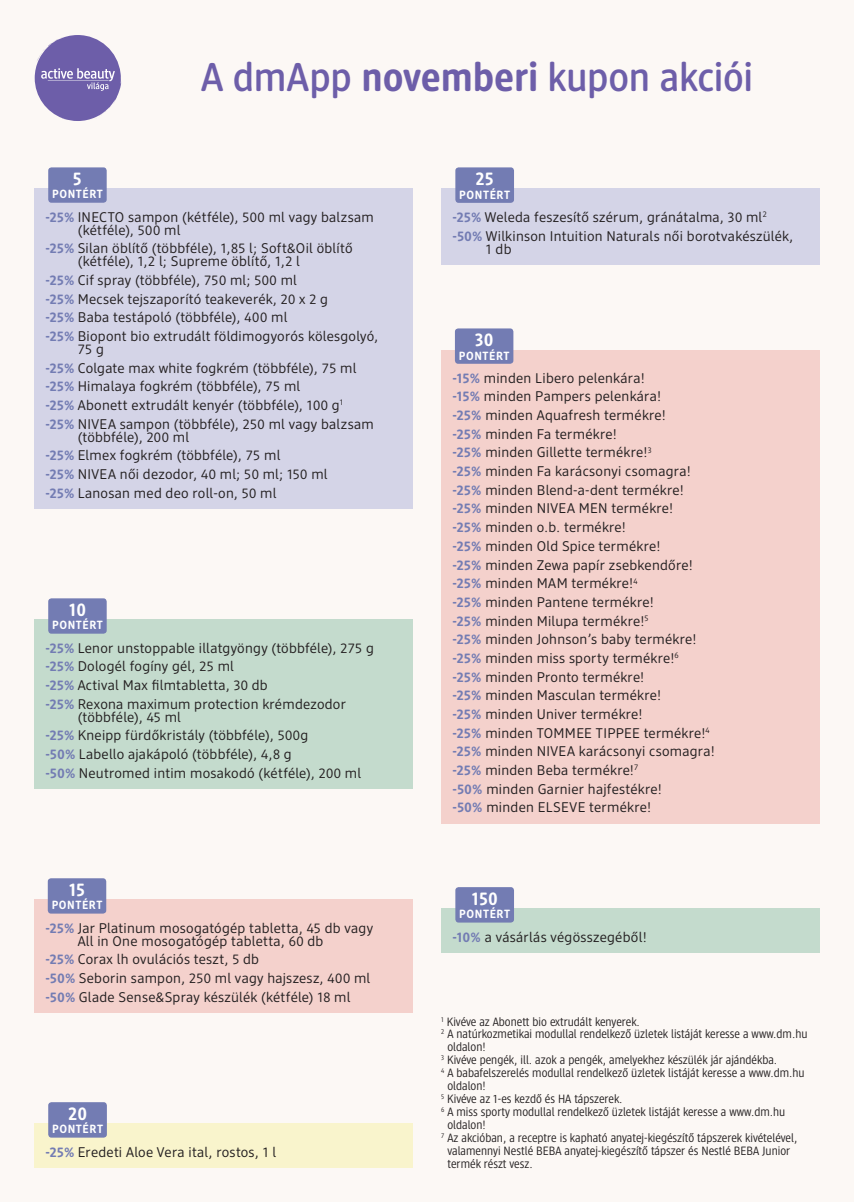
<style>
.page{position:relative;width:854px;height:1202px;background:#fff}
.page>*{position:absolute;margin:0;border:0;box-sizing:border-box;transform-origin:0 0}
.t1{font:500 40px "DM Brand";letter-spacing:-.01em;color:#6d5ea9}
.t2{font:700 18.4px "DM Brand";letter-spacing:.035em;color:#fff}
.t3{font:14px/18.6px "DM Support";letter-spacing:.02em;color:#231f20}
.t4{font:12px "DM Intelligence";color:#231f20}
.t5{font:700 11.8px "DM Brand";letter-spacing:.05em;color:#fff}
.s1{font-weight:700}
.s2{font-weight:700;color:#737cb3}
</style>
<div class="page">
<div style="left:0;top:0;width:848px;height:1202px;background:#fcf8f5"></div>
<div style="left:848px;top:0;width:5px;height:1202px;background:#fcf8f5"></div>
<div style="left:34px;top:619px;width:378px;height:170px;background:#c4dbcd"></div>
<div style="left:48px;top:598px;width:59px;height:36px;background:#737cb3;border-radius:3px"></div>
<div style="left:34px;top:189px;width:378px;height:320px;background:#d4d4e7"></div>
<div style="left:48px;top:167px;width:59px;height:36px;background:#737cb3;border-radius:3px"></div>
<svg style="left:35px;top:35px;width:87px;height:86px"></svg>
<div style="left:34px;top:899px;width:378px;height:114px;background:#f4d1cc"></div>
<div style="left:48px;top:878px;width:58px;height:36px;background:#737cb3;border-radius:3px"></div>
<div style="left:441px;top:350px;width:378px;height:473px;background:#f4d1cc"></div>
<div style="left:455px;top:328px;width:58px;height:36px;background:#737cb3;border-radius:3px"></div>
<div style="left:34px;top:1123px;width:378px;height:45px;background:#f9f4cc"></div>
<div style="left:48px;top:1102px;width:59px;height:36px;background:#737cb3;border-radius:3px"></div>
<div style="left:441px;top:908px;width:378px;height:45px;background:#c4dbcd"></div>
<div style="left:455px;top:887px;width:59px;height:36px;background:#737cb3;border-radius:3px"></div>
<div style="left:441px;top:189px;width:378px;height:76px;background:#d4d4e7"></div>
<div style="left:455px;top:167px;width:59px;height:36px;background:#737cb3;border-radius:3px"></div>
<h2 class="t2" style="left:73px;top:167px;width:10px">5</h2>
<p class="t5" style="left:52px;top:187px;width:52px">PONTÉRT</p>
<h1 class="t1" style="left:201px;top:52px;width:553px">A dmApp <span class="s1">novemberi</span> kupon akciói</h1>
<h2 class="t2" style="left:475px;top:167px;width:19px">25</h2>
<p class="t5" style="left:459px;top:187px;width:52px">PONTÉRT</p>
<p class="t3" style="left:78px;top:210px;width:297px;line-height:13px;text-indent:-32px"><span class="s2">-25%</span> INECTO sampon (kétféle), 500 ml vagy balzsam (kétféle), 500 ml</p>
<p class="t3" style="left:78px;top:242px;width:276px;line-height:13px;text-indent:-32px"><span class="s2">-25%</span> Silan öblítő (többféle), 1,85 l; Soft&amp;Oil öblítő (kétféle), 1,2 l; Supreme öblítő, 1,2 l</p>
<p class="t3" style="left:45px;top:271px;width:334px"><span class="s2">-25%</span> Cif spray (többféle), 750 ml; 500 ml<br><span class="s2">-25%</span> Mecsek tejszaporító teakeverék, 20 x 2 g<br><span class="s2">-25%</span> Baba testápoló (többféle), 400 ml<br><span class="s2">-25%</span> Biopont bio extrudált földimogyorós kölesgolyó,</p>
<p class="t3" style="left:45px;top:340px;width:330px;text-indent:32px">75 g<br><span class="s2">-25%</span> Colgate max white fogkrém (többféle), 75 ml <span class="s2">-25%</span> Himalaya fogkrém (többféle), 75 ml<br><span class="s2">-25%</span> Abonett extrudált kenyér (többféle), 100 g<sup>1 </sup><span class="s2">-25%</span> NIVEA sampon (többféle), 250 ml vagy balzsam</p>
<p class="t3" style="left:45px;top:427px;width:283px;text-indent:32px">(többféle), 200 ml<br><span class="s2">-25%</span> Elmex fogkrém (többféle), 75 ml<br><span class="s2">-25%</span> NIVEA női dezodor, 40 ml; 50 ml; 150 ml <span class="s2">-25%</span> Lanosan med deo roll-on, 50 ml</p>
<h2 class="t2" style="left:69px;top:598px;width:18px">10</h2>
<p class="t5" style="left:52px;top:618px;width:52px">PONTÉRT</p>
<p class="t3" style="left:45px;top:638px;width:330px"><span class="s2">-25%</span> Lenor unstoppable illatgyöngy (többféle), 275 g <span class="s2">-25%</span> Dologél fogíny gél, 25 ml<br><span class="s2">-25%</span> Actival Max filmtabletta, 30 db<br><span class="s2">-25%</span> Rexona maximum protection krémdezodor</p>
<p class="t3" style="left:45px;top:707px;width:317px;text-indent:32px">(többféle), 45 ml<br><span class="s2">-25%</span> Kneipp fürdőkristály (többféle), 500g<br><span class="s2">-50%</span> Labello ajakápoló (többféle), 4,8 g<br><span class="s2">-50%</span> Neutromed intim mosakodó (kétféle), 200 ml</p>
<h2 class="t2" style="left:69px;top:878px;width:17px">15</h2>
<p class="t5" style="left:52px;top:898px;width:52px">PONTÉRT</p>
<p class="t3" style="left:78px;top:921px;width:297px;line-height:13px;text-indent:-32px"><span class="s2">-25%</span> Jar Platinum mosogatógép tabletta, 45 db vagy<br>All in One mosogatógép tabletta, 60 db</p>
<p class="t3" style="left:45px;top:950px;width:326px"><span class="s2">-25%</span> Corax lh ovulációs teszt, 5 db<br><span class="s2">-50%</span> Seborin sampon, 250 ml vagy hajszesz, 400 ml <span class="s2">-50%</span> Glade Sense&amp;Spray készülék (kétféle) 18 ml</p>
<h2 class="t2" style="left:68px;top:1102px;width:20px">20</h2>
<p class="t5" style="left:52px;top:1122px;width:52px">PONTÉRT</p>
<p class="t3" style="left:45px;top:1142px;width:232px"><span class="s2">-25%</span> Eredeti Aloe Vera ital, rostos, 1 l</p>
<p class="t3" style="left:452px;top:207px;width:342px"><span class="s2">-25%</span> Weleda feszesítő szérum, gránátalma, 30 ml<sup>2 </sup><span class="s2">-50%</span> Wilkinson Intuition Naturals női borotvakészülék,</p>
<p class="t3" style="left:485px;top:239px;width:27px">1 db</p>
<h2 class="t2" style="left:475px;top:328px;width:20px">30</h2>
<p class="t5" style="left:458px;top:348px;width:52px">PONTÉRT</p>
<p class="t3" style="left:452px;top:368px;width:264px"><span class="s2">-15%</span> minden Libero pelenkára!<br><span class="s2">-15%</span> minden Pampers pelenkára!<br><span class="s2">-25%</span> minden Aquafresh termékre!<br><span class="s2">-25%</span> minden Fa termékre!<br><span class="s2">-25%</span> minden Gillette termékre!<sup>3<br></sup><span class="s2">-25%</span> minden Fa karácsonyi csomagra! <span class="s2">-25%</span> minden Blend-a-dent termékre! <span class="s2">-25%</span> minden NIVEA MEN termékre!<br><span class="s2">-25%</span> minden o.b. termékre!<br><span class="s2">-25%</span> minden Old Spice termékre!<br><span class="s2">-25%</span> minden Zewa papír zsebkendőre! <span class="s2">-25%</span> minden MAM termékre!<sup>4<br></sup><span class="s2">-25%</span> minden Pantene termékre!<br><span class="s2">-25%</span> minden Milupa termékre!<sup>5<br></sup><span class="s2">-25%</span> minden Johnson’s baby termékre! <span class="s2">-25%</span> minden miss sporty termékre!<sup>6<br></sup><span class="s2">-25%</span> minden Pronto termékre!<br><span class="s2">-25%</span> minden Masculan termékre!<br><span class="s2">-25%</span> minden Univer termékre!<br><span class="s2">-25%</span> minden TOMMEE TIPPEE termékre!<sup>4 </sup><span class="s2">-25%</span> minden NIVEA karácsonyi csomagra! <span class="s2">-25%</span> minden Beba termékre!<sup>7<br></sup><span class="s2">-50%</span> minden Garnier hajfestékre!<br><span class="s2">-50%</span> minden ELSEVE termékre!</p>
<h2 class="t2" style="left:471px;top:887px;width:27px">150</h2>
<p class="t5" style="left:459px;top:907px;width:52px">PONTÉRT</p>
<p class="t3" style="left:452px;top:927px;width:196px"><span class="s2">-10%</span> a vásárlás végösszegéből!</p>
<p class="t4" style="left:441px;top:1014px;width:200px"><sup>1</sup> Kivéve az Abonett bio extrudált kenyerek.</p>
<p class="t4" style="left:441px;top:1027px;width:368px"><sup>2</sup> A natúrkozmetikai modullal rendelkező üzletek listáját keresse a www.dm.hu</p>
<p class="t4" style="left:447px;top:1040px;width:40px">oldalon!</p>
<p class="t4" style="left:441px;top:1053px;width:337px"><sup>3</sup> Kivéve pengék, ill. azok a pengék, amelyekhez készülék jár ajándékba.</p>
<p class="t4" style="left:441px;top:1065px;width:365px"><sup>4</sup> A babafelszerelés modullal rendelkező üzletek listáját keresse a www.dm.hu</p>
<p class="t4" style="left:447px;top:1078px;width:40px">oldalon!</p>
<p class="t4" style="left:441px;top:1091px;width:183px"><sup>5</sup> Kivéve az 1-es kezdő és HA tápszerek.</p>
<p class="t4" style="left:441px;top:1104px;width:345px"><sup>6</sup> A miss sporty modullal rendelkező üzletek listáját keresse a www.dm.hu</p>
<p class="t4" style="left:447px;top:1117px;width:40px">oldalon!</p>
<p class="t4" style="left:441px;top:1130px;width:357px"><sup>7</sup> Az akcióban, a receptre is kapható anyatej-kiegészítő tápszerek kivételével,</p>
<p class="t4" style="left:447px;top:1143px;width:344px">valamennyi Nestlé BEBA anyatej-kiegészítő tápszer és Nestlé BEBA Junior</p>
<p class="t4" style="left:447px;top:1156px;width:87px">termék részt vesz.</p>
</div>
